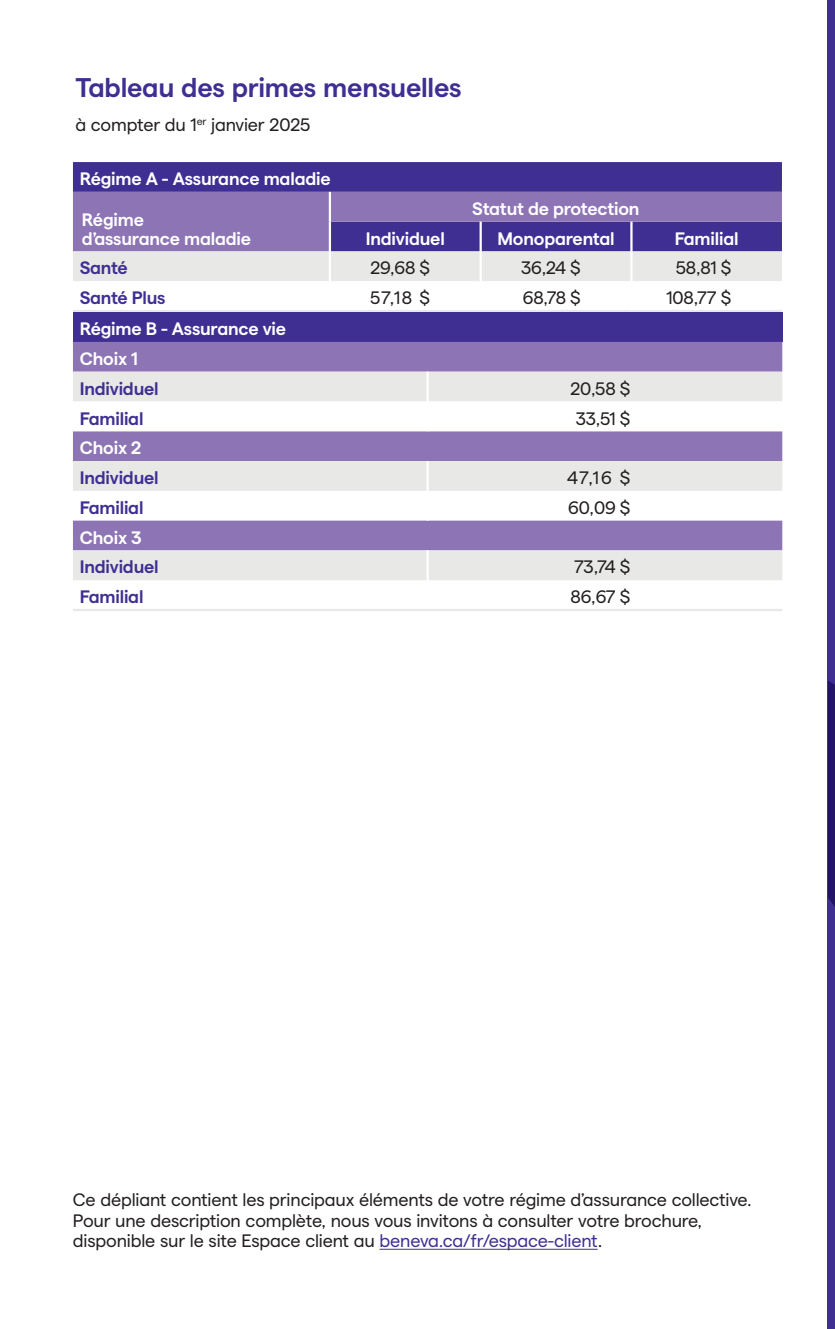
<style>
.page{position:relative;width:835px;height:1329px;background:#fff}
.page>*{position:absolute;margin:0;border:0;box-sizing:border-box;transform-origin:0 0}
._2-STit_Violet_12pts{font:700 27px "Matter Beneva Semi";letter-spacing:-.01em;color:#402f92}
._3-Txt_courant_Noir_8pts{font:18px/20.2px "Matter Beneva Regular";letter-spacing:-.01em;color:#231f20}
.TAB_texte{font:700 18px/19.1px "Matter Beneva Semi";letter-spacing:-.01em;color:#fff}
.chiffres_tableau{font:18px "Matter Beneva Regular";letter-spacing:-.01em;color:#231f20}
.TAB_texte-2{font:700 18px "Matter Beneva Semi";letter-spacing:-.01em;color:#402f92}
.s1{color:#402f92}
</style>
<div class="page">
<div style="left:826px;top:0;width:8px;height:1328px;background:#402f92"></div>
<svg style="left:828px;top:681px;width:6px;height:225px"></svg>
<hr style="left:379px;top:1248px;width:218px;height:1px;background:#402f92">
<div style="left:73px;top:162px;width:708px;height:30px;background:#402f92"></div>
<svg style="left:73px;top:192px;width:708px;height:89px;background:#9b8dbe"></svg>
<hr style="left:329px;top:192px;width:2px;height:30px;background:#fff">
<hr style="left:329px;top:222px;width:2px;height:29px;background:#fff">
<hr style="left:479px;top:222px;width:2px;height:29px;background:#fff">
<hr style="left:630px;top:222px;width:2px;height:29px;background:#fff">
<hr style="left:73px;top:310px;width:257px;height:2px;background:#e8e9e7">
<hr style="left:330px;top:310px;width:150px;height:2px;background:#e8e9e7">
<hr style="left:480px;top:310px;width:151px;height:2px;background:#e8e9e7">
<hr style="left:631px;top:310px;width:150px;height:2px;background:#e8e9e7">
<hr style="left:329px;top:251px;width:2px;height:30px;background:#fff">
<hr style="left:479px;top:251px;width:2px;height:30px;background:#fff">
<hr style="left:630px;top:251px;width:2px;height:30px;background:#fff">
<div style="left:73px;top:312px;width:709px;height:30px;background:#402f92"></div>
<div style="left:73px;top:342px;width:709px;height:119px;background:#8d74b4"></div>
<svg style="left:73px;top:372px;width:709px;height:59px"></svg>
<svg style="left:73px;top:461px;width:709px;height:119px;fill:#e8e9e7"></svg>
<hr style="left:426px;top:372px;width:2px;height:29px;background:#fff">
<hr style="left:426px;top:401px;width:2px;height:30px;background:#fff">
<hr style="left:426px;top:461px;width:2px;height:30px;background:#fff">
<hr style="left:426px;top:491px;width:2px;height:29px;background:#fff">
<hr style="left:426px;top:550px;width:2px;height:30px;background:#fff">
<hr style="left:73px;top:609px;width:354px;height:2px;background:#e8e9e7">
<hr style="left:427px;top:609px;width:355px;height:2px;background:#e8e9e7">
<p class="_2-STit_Violet_12pts" style="left:75px;top:68px;width:387px">Tableau des primes mensuelles</p>
<p class="_3-Txt_courant_Noir_8pts" style="left:75px;top:113px;width:236px">à compter du 1<sup>er</sup> janvier 2025</p>
<p class="TAB_texte" style="left:80px;top:168px;width:252px">Régime A - Assurance maladie</p>
<p class="TAB_texte" style="left:82px;top:208px;width:170px">Régime<br>d’assurance maladie</p>
<p class="TAB_texte" style="left:472px;top:197px;width:169px">Statut de protection</p>
<p class="TAB_texte" style="left:365px;top:227px;width:80px">Individuel</p>
<p class="TAB_texte" style="left:497px;top:227px;width:119px">Monoparental</p>
<p class="TAB_texte" style="left:674px;top:227px;width:65px">Familial</p>
<p class="TAB_texte-2" style="left:80px;top:255px;width:50px">Santé</p>
<p class="chiffres_tableau" style="left:370px;top:255px;width:61px">29,68 $</p>
<p class="chiffres_tableau" style="left:521px;top:255px;width:61px">36,24 $</p>
<p class="chiffres_tableau" style="left:675px;top:255px;width:57px">58,81 $</p>
<p class="TAB_texte-2" style="left:80px;top:284px;width:87px">Santé Plus</p>
<p class="chiffres_tableau" style="left:370px;top:285px;width:61px">57,18 $</p>
<p class="chiffres_tableau" style="left:522px;top:285px;width:59px">68,78 $</p>
<p class="chiffres_tableau" style="left:666px;top:285px;width:66px">108,77 $</p>
<p class="TAB_texte" style="left:80px;top:318px;width:208px">Régime B - Assurance vie</p>
<p class="TAB_texte" style="left:80px;top:347px;width:60px">Choix 1</p>
<p class="TAB_texte-2" style="left:80px;top:375px;width:80px">Individuel</p>
<p class="chiffres_tableau" style="left:570px;top:375px;width:61px">20,58 $</p>
<p class="TAB_texte-2" style="left:80px;top:405px;width:65px">Familial</p>
<p class="chiffres_tableau" style="left:575px;top:405px;width:56px">33,51 $</p>
<p class="TAB_texte" style="left:80px;top:437px;width:63px">Choix 2</p>
<p class="TAB_texte-2" style="left:80px;top:464px;width:80px">Individuel</p>
<p class="chiffres_tableau" style="left:567px;top:464px;width:65px">47,16 $</p>
<p class="TAB_texte-2" style="left:80px;top:494px;width:65px">Familial</p>
<p class="chiffres_tableau" style="left:568px;top:494px;width:64px">60,09 $</p>
<p class="TAB_texte" style="left:80px;top:526px;width:64px">Choix 3</p>
<p class="TAB_texte-2" style="left:80px;top:554px;width:80px">Individuel</p>
<p class="chiffres_tableau" style="left:574px;top:554px;width:57px">73,74 $</p>
<p class="TAB_texte-2" style="left:80px;top:583px;width:65px">Familial</p>
<p class="chiffres_tableau" style="left:570px;top:583px;width:61px">86,67 $</p>
<p class="_3-Txt_courant_Noir_8pts" style="left:73px;top:1188px;width:680px">Ce dépliant contient les principaux éléments de votre régime d’assurance collective.<br>Pour une description complète, nous vous invitons à consulter votre brochure, disponible sur le site Espace client au <span class="s1">beneva.ca/fr/espace-client</span>.</p>
</div>
